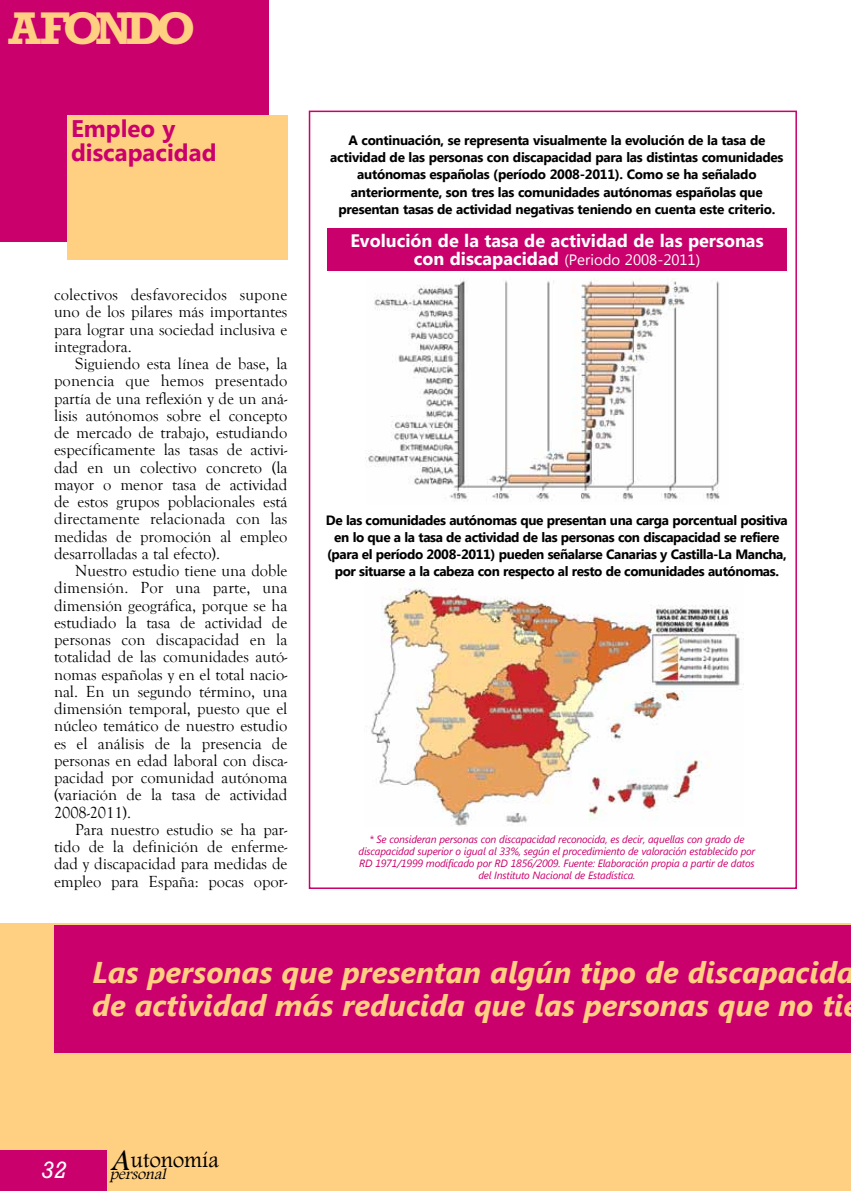
<style>
.page{position:relative;width:851px;height:1191px;background:#fff}
.page>*{position:absolute;margin:0;border:0;box-sizing:border-box;transform-origin:0 0}
.t1{font:700 46.5px "Rockwell";letter-spacing:-.15em;color:#ffcf82}
.t2{font:italic 30.75px "Footlight MT Light";color:#000}
.t3{font:italic 700 30px/33px "Segoe UI";color:#ffcf82}
.t4{font:700 24px/24px "Segoe UI";color:#ca006c}
.t5{font:italic 24px "Rockwell";color:#fff}
.t6{font:22.5px "Footlight MT Light";color:#000}
.t7{font:700 18px "Segoe UI";color:#fff}
.TEXTO{font:16.5px/17.2px "Goudy Old Style T";letter-spacing:-.005em;color:#000;text-align:justify}
.t8{font:italic 15.9px "Footlight MT Light";color:#000}
.t9{font:15px "Segoe UI";color:#fff}
.t10{font:700 13.5px/17.2px "Segoe UI";letter-spacing:-.02em;color:#000;text-align:center}
.t11{font:italic 10.5px/12px "Segoe UI";letter-spacing:-.02em;color:#ca006c;text-align:center}
.s1{font-weight:700;font-size:18px}
</style>
<div class="page">
<div style="left:0;top:923px;width:850px;height:268px;background:#ffcf82"></div>
<div style="left:0;top:0;width:268px;height:241px;background:#ca006c"></div>
<div style="left:0;top:1150px;width:106px;height:41px;background:#ca006c"></div>
<div style="left:67px;top:115px;width:220px;height:144px;background:#ffcf82"></div>
<div style="left:309px;top:111px;width:487px;height:778px;background:#fff;border:2px solid #ca006c"></div>
<div style="left:327px;top:228px;width:459px;height:43px;background:#ca006c"></div>
<img style="left:365px;top:278px;width:355px;height:224px">
<img style="left:366px;top:579px;width:376px;height:247px">
<div style="left:54px;top:925px;width:796px;height:127px;background:#ca006c"></div>
<p class="t1" style="left:9px;top:0;width:188px">A FONDO</p>
<p class="t4" style="left:71px;top:115px;width:147px">Empleo y discapacidad</p>
<p class="TEXTO" style="left:54px;top:286px;width:235px">colectivos desfavorecidos supone uno de los pilares más importantes para lograr una sociedad inclusiva e integradora.</p>
<p class="TEXTO" style="left:54px;top:355px;width:235px;text-indent:21px">Siguiendo esta línea de base, la ponencia que hemos presentado partía de una reflexión y de un aná&shy;lisis autónomos sobre el concepto de mercado de trabajo, estudiando específicamente las tasas de activi&shy;dad en un colectivo concreto (la mayor o menor tasa de actividad de estos grupos poblacionales está directamente relacionada con las medidas de promoción al empleo desarrolladas a tal efecto).</p>
<p class="TEXTO" style="left:54px;top:562px;width:235px;text-indent:21px">Nuestro estudio tiene una doble dimensión. Por una parte, una dimensión geográfica, porque se ha estudiado la tasa de actividad de personas con discapacidad en la totalidad de las comunidades autó&shy;nomas españolas y en el total nacio&shy;nal. En un segundo término, una dimensión temporal, puesto que el núcleo temático de nuestro estudio es el análisis de la presencia de personas en edad laboral con disca&shy;pacidad por comunidad autónoma (variación de la tasa de actividad 2008-2011).</p>
<p class="TEXTO" style="left:54px;top:821px;width:235px;text-indent:21px">Para nuestro estudio se ha par&shy;tido de la definición de enferme&shy;dad y discapacidad para medidas de empleo para España: pocas opor-</p>
<p class="t10" style="left:330px;top:131px;width:454px">A continuación, se representa visualmente la evolución de la tasa de actividad de las personas con discapacidad para las distintas comunidades autónomas españolas (período 2008-2011). Como se ha señalado anteriormente, son tres las comunidades autónomas españolas que presentan tasas de actividad negativas teniendo en cuenta este criterio.</p>
<p class="t7" style="left:350px;top:228px;width:414px">Evolución de la tasa de actividad de las personas</p>
<p class="t9" style="left:413px;top:249px;width:288px"><span class="s1">con discapacidad</span> (Periodo 2008-2011)</p>
<p class="t10" style="left:326px;top:510px;width:463px">De las comunidades autónomas que presentan una carga porcentual positiva en lo que a la tasa de actividad de las personas con discapacidad se refiere (para el período 2008-2011) pueden señalarse Canarias y Castilla-La Mancha, por situarse a la cabeza con respecto al resto de comunidades autónomas.</p>
<p class="t11" style="left:358px;top:833px;width:398px">* Se consideran personas con discapacidad reconocida, es decir, aquellas con grado de discapacidad superior o igual al 33%, según el procedimiento de valoración establecido por RD 1971/1999 modificado por RD 1856/2009. Fuente: Elaboración propia a partir de datos del Instituto Nacional de Estadística.</p>
<p class="t3" style="left:92px;top:954px;width:763px">Las personas que presentan algún tipo de discapacida de actividad más reducida que las personas que no ti</p>
<p class="t2" style="left:111px;top:1141px;width:27px">A</p>
<p class="t6" style="left:131px;top:1146px;width:90px">utonomía</p>
<p class="t5" style="left:41px;top:1156px;width:27px">32</p>
<p class="t8" style="left:110px;top:1164px;width:61px">personal</p>
</div>
